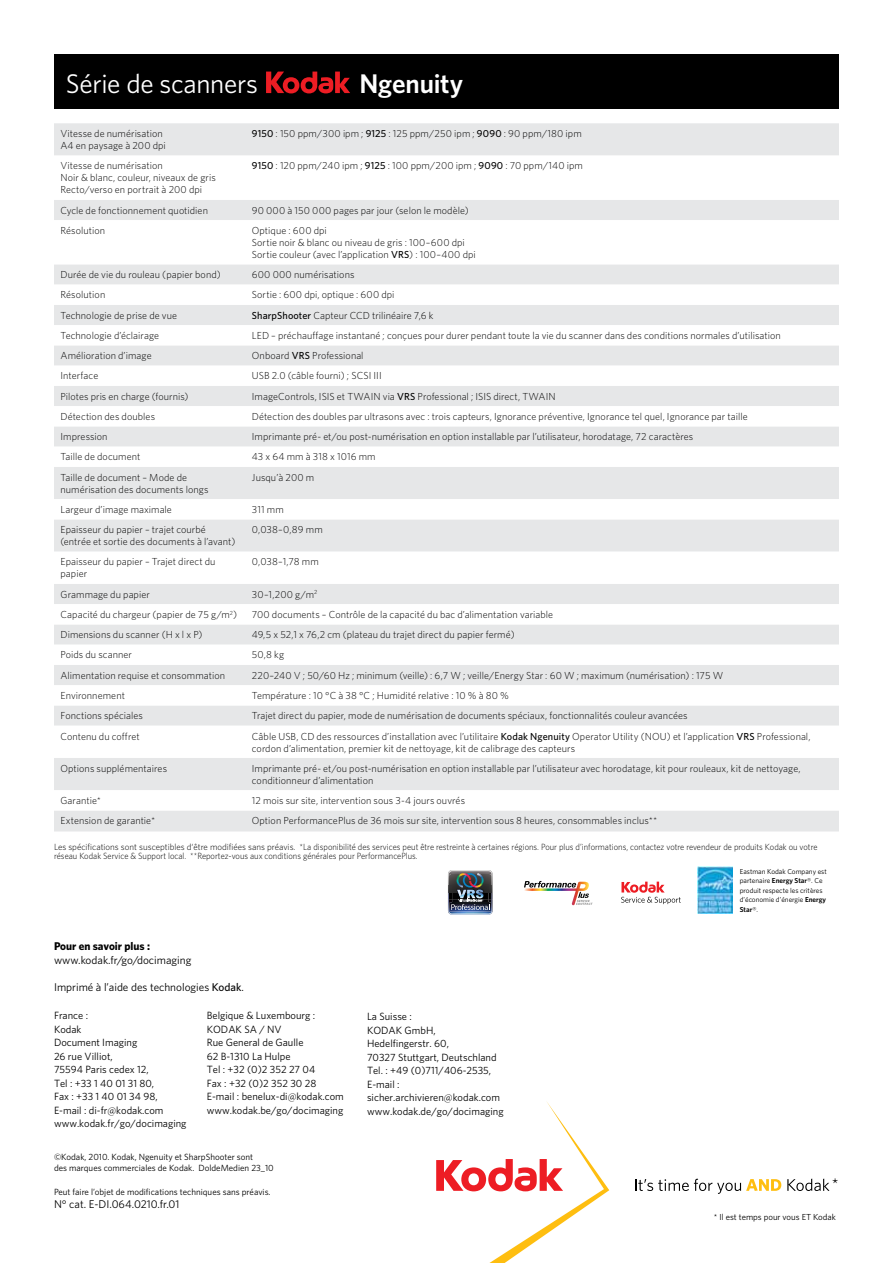
<style>
.page{position:relative;width:893px;height:1263px;background:#fff}
.page>*{position:absolute;margin:0;border:0;box-sizing:border-box;transform-origin:0 0}
.t1{font:27px "Whitney K";letter-spacing:-.01em;color:#fff}
.t2{font:600 27px "Whitney K";letter-spacing:-.005em;color:#fff}
.t3{font:16.95px "Whitney K";color:#000}
.t4{font:11.25px "Whitney K";color:#000}
.t5{font:700 11.25px "Whitney K";color:#000}
.t6{font:10.5px/13.5px "Whitney K";color:#000}
.t7{font:300 10.2px/12px "Whitney K";letter-spacing:.005em;color:#000}
.t8{font:300 9px/9px "Whitney K";color:#000}
.t9{font:9px/10.5px "Whitney K";color:#000}
.t10{font:8.7px "Whitney K";color:#000}
.t11{font:7.2px/9.6px "Whitney K";color:#000}
.s1{font-weight:500}
.s2{font-weight:600}
</style>
<div class="page">
<div style="left:54px;top:123px;width:785px;height:708px;background:#e6e7e8"></div>
<svg style="left:54px;top:156px;width:785px;height:654px"></svg>
<svg style="left:621px;top:882px;width:60px;height:22px"></svg>
<img style="left:698px;top:867px;width:35px;height:47px">
<div style="left:54px;top:54px;width:785px;height:54px;background:#000"></div>
<svg style="left:266px;top:72px;width:84px;height:21px"></svg>
<svg style="left:524px;top:881px;width:69px;height:24px"></svg>
<svg style="left:436px;top:1101px;width:173px;height:162px"></svg>
<svg style="left:635px;top:1179px;width:146px;height:15px"></svg>
<svg style="left:787px;top:1179px;width:42px;height:12px"></svg>
<img style="left:450px;top:911px;width:43px;height:4px">
<img style="left:448px;top:911px;width:44px;height:3px">
<img style="left:448px;top:870px;width:45px;height:41px">
<h1 class="t1" style="left:66px;top:67px;width:194px">Série de scanners</h1>
<h1 class="t2" style="left:359px;top:67px;width:105px">Ngenuity</h1>
<p class="t7" style="left:60px;top:127px;width:107px">Vitesse de numérisation<br>A4 en paysage à 200 dpi</p>
<p class="t7" style="left:252px;top:127px;width:331px"><span class="s1">9150</span> : 150 ppm/300 ipm ; <span class="s1">9125</span> : 125 ppm/250 ipm ; <span class="s1">9090</span> : 90 ppm/180 ipm</p>
<p class="t7" style="left:60px;top:160px;width:157px">Vitesse de numérisation<br>Noir &amp; blanc, couleur, niveaux de gris<br>Recto/verso en portrait à 200 dpi</p>
<p class="t7" style="left:252px;top:160px;width:333px"><span class="s1">9150</span> : 120 ppm/240 ipm ; <span class="s1">9125</span> : 100 ppm/200 ipm ; <span class="s1">9090</span> : 70 ppm/140 ipm</p>
<p class="t7" style="left:60px;top:204px;width:149px">Cycle de fonctionnement quotidien</p>
<p class="t7" style="left:252px;top:204px;width:218px">90 000 à 150 000 pages par jour (selon le modèle)</p>
<p class="t7" style="left:60px;top:224px;width:46px">Résolution</p>
<p class="t7" style="left:252px;top:224px;width:225px">Optique : 600 dpi<br>Sortie noir &amp; blanc ou niveau de gris : 100–600 dpi<br>Sortie couleur (avec l’application <span class="s1">VRS</span>) : 100–400 dpi</p>
<p class="t7" style="left:60px;top:268px;width:162px">Durée de vie du rouleau (papier bond)</p>
<p class="t7" style="left:252px;top:268px;width:104px">600 000 numérisations</p>
<p class="t7" style="left:60px;top:289px;width:46px">Résolution</p>
<p class="t7" style="left:252px;top:289px;width:144px">Sortie : 600 dpi, optique : 600 dpi</p>
<p class="t7" style="left:60px;top:309px;width:118px">Technologie de prise de vue</p>
<p class="t7" style="left:252px;top:309px;width:183px"><span class="s1">SharpShooter</span> Capteur CCD trilinéaire 7,6 k</p>
<p class="t7" style="left:60px;top:329px;width:100px">Technologie d’éclairage</p>
<p class="t7" style="left:252px;top:329px;width:531px">LED – préchauffage instantané ; conçues pour durer pendant toute la vie du scanner dans des conditions normales d’utilisation</p>
<p class="t7" style="left:61px;top:349px;width:93px">Amélioration d’image</p>
<p class="t7" style="left:252px;top:349px;width:113px">Onboard <span class="s1">VRS</span> Professional</p>
<p class="t7" style="left:61px;top:370px;width:39px">Interface</p>
<p class="t7" style="left:252px;top:370px;width:131px">USB 2.0 (câble fourni) ; SCSI III</p>
<p class="t7" style="left:61px;top:390px;width:129px">Pilotes pris en charge (fournis)</p>
<p class="t7" style="left:252px;top:390px;width:305px">ImageControls, ISIS et TWAIN via <span class="s1">VRS</span> Professional ; ISIS direct, TWAIN</p>
<p class="t7" style="left:61px;top:410px;width:96px">Détection des doubles</p>
<p class="t7" style="left:252px;top:410px;width:497px">Détection des doubles par ultrasons avec : trois capteurs, Ignorance préventive, Ignorance tel quel, Ignorance par taille</p>
<p class="t7" style="left:61px;top:430px;width:49px">Impression</p>
<p class="t7" style="left:252px;top:430px;width:443px">Imprimante pré- et/ou post-numérisation en option installable par l’utilisateur, horodatage, 72 caractères</p>
<p class="t7" style="left:61px;top:451px;width:81px">Taille de document</p>
<p class="t7" style="left:252px;top:451px;width:125px">43 x 64 mm à 318 x 1016 mm</p>
<p class="t7" style="left:61px;top:471px;width:150px">Taille de document – Mode de numérisation des documents longs</p>
<p class="t7" style="left:252px;top:471px;width:64px">Jusqu’à 200 m</p>
<p class="t7" style="left:61px;top:503px;width:113px">Largeur d’image maximale</p>
<p class="t7" style="left:252px;top:503px;width:33px">311 mm</p>
<p class="t7" style="left:61px;top:523px;width:176px">Epaisseur du papier – trajet courbé (entrée et sortie des documents à l’avant)</p>
<p class="t7" style="left:252px;top:523px;width:72px">0,038–0,89 mm</p>
<p class="t7" style="left:61px;top:556px;width:157px">Epaisseur du papier – Trajet direct du papier</p>
<p class="t7" style="left:252px;top:556px;width:68px">0,038–1,78 mm</p>
<p class="t7" style="left:61px;top:588px;width:91px">Grammage du papier</p>
<p class="t7" style="left:252px;top:588px;width:67px">30–1,200 g/m<sup>2</sup></p>
<p class="t7" style="left:60px;top:608px;width:178px">Capacité du chargeur (papier de 75 g/m<sup>2</sup>)</p>
<p class="t7" style="left:252px;top:608px;width:303px">700 documents – Contrôle de la capacité du bac d’alimentation variable</p>
<p class="t7" style="left:60px;top:628px;width:144px">Dimensions du scanner (H x l x P)</p>
<p class="t7" style="left:252px;top:628px;width:264px">49,5 x 52,1 x 76,2 cm (plateau du trajet direct du papier fermé)</p>
<p class="t7" style="left:60px;top:649px;width:73px">Poids du scanner</p>
<p class="t7" style="left:252px;top:649px;width:34px">50,8 kg</p>
<p class="t7" style="left:60px;top:669px;width:166px">Alimentation requise et consommation</p>
<p class="t7" style="left:252px;top:669px;width:473px">220–240 V ; 50/60 Hz ; minimum (veille) : 6,7 W ; veille/Energy Star : 60 W ; maximum (numérisation) : 175 W</p>
<p class="t7" style="left:60px;top:689px;width:66px">Environnement</p>
<p class="t7" style="left:252px;top:689px;width:259px">Température : 10 °C à 38 °C ; Humidité relative : 10 % à 80 %</p>
<p class="t7" style="left:60px;top:709px;width:84px">Fonctions spéciales</p>
<p class="t7" style="left:252px;top:709px;width:437px">Trajet direct du papier, mode de numérisation de documents spéciaux, fonctionnalités couleur avancées</p>
<p class="t7" style="left:60px;top:730px;width:81px">Contenu du coffret</p>
<p class="t7" style="left:252px;top:730px;width:560px">Câble USB, CD des ressources d’installation avec l’utilitaire <span class="s1">Kodak Ngenuity</span> Operator Utility (NOU) et l’application <span class="s1">VRS</span> Professional, cordon d’alimentation, premier kit de nettoyage, kit de calibrage des capteurs</p>
<p class="t7" style="left:60px;top:762px;width:108px">Options supplémentaires</p>
<p class="t7" style="left:252px;top:762px;width:550px">Imprimante pré- et/ou post-numérisation en option installable par l’utilisateur avec horodatage, kit pour rouleaux, kit de nettoyage, conditionneur d’alimentation</p>
<p class="t7" style="left:60px;top:794px;width:42px">Garantie*</p>
<p class="t7" style="left:252px;top:794px;width:215px">12 mois sur site, intervention sous 3-4 jours ouvrés</p>
<p class="t7" style="left:60px;top:814px;width:96px">Extension de garantie*</p>
<p class="t7" style="left:252px;top:814px;width:407px">Option PerformancePlus de 36 mois sur site, intervention sous 8 heures, consommables inclus**</p>
<p class="t8" style="left:54px;top:842px;width:765px">Les spécifications sont susceptibles d‘être modifiées sans préavis. *La disponibilité des services peut être restreinte à certaines régions. Pour plus d’informations, contactez votre revendeur de produits Kodak ou votre réseau Kodak Service &amp; Support local. **Reportez-vous aux conditions générales pour PerformancePlus.</p>
<p class="t5" style="left:54px;top:939px;width:98px">Pour en savoir plus :</p>
<p class="t4" style="left:54px;top:953px;width:139px">www.kodak.fr/go/docimaging</p>
<p class="t4" style="left:54px;top:980px;width:191px">Imprimé à l’aide des technologies <span class="s1">Kodak</span>.</p>
<p class="t6" style="left:54px;top:1009px;width:134px">France :<br>Kodak<br>Document Imaging<br>26 rue Villiot,<br>75594 Paris cedex 12,<br>Tel : +33 1 40 01 31 80,<br>Fax : +33 1 40 01 34 98,<br>E-mail : di-fr@kodak.com www.kodak.fr/go/docimaging</p>
<p class="t6" style="left:207px;top:1009px;width:139px">Belgique &amp; Luxembourg :<br>KODAK SA / NV<br>Rue General de Gaulle<br>62 B-1310 La Hulpe<br>Tel : +32 (0)2 352 27 04<br>Fax : +32 (0)2 352 30 28<br>E-mail : benelux-di@kodak.com www.kodak.be/go/docimaging</p>
<p class="t6" style="left:367px;top:1009px;width:138px">La Suisse :<br>KODAK GmbH,<br>Hedelfingerstr. 60,<br>70327 Stuttgart, Deutschland<br>Tel. : +49 (0)711/406-2535,<br>E-mail : sicher.archivieren@kodak.com www.kodak.de/go/docimaging</p>
<p class="t9" style="left:54px;top:1151px;width:221px">©Kodak, 2010. Kodak, Ngenuity et SharpShooter sont<br>des marques commerciales de Kodak. DoldeMedien 23_10</p>
<p class="t9" style="left:54px;top:1186px;width:218px">Peut faire l’objet de modifications techniques sans préavis.</p>
<p class="t4" style="left:54px;top:1197px;width:127px">N° cat. E-DI.064.0210.fr.01</p>
<p class="t11" style="left:740px;top:866px;width:89px">Eastman Kodak Company est partenaire <span class="s2">Energy Star</span>®. Ce produit respecte les critères d’économie d’énergie <span class="s2">Energy<br>Star</span>®.</p>
<h2 class="t3" style="left:832px;top:1174px;width:8px">*</h2>
<p class="t10" style="left:714px;top:1212px;width:124px">* Il est temps pour vous ET Kodak</p>
</div>
